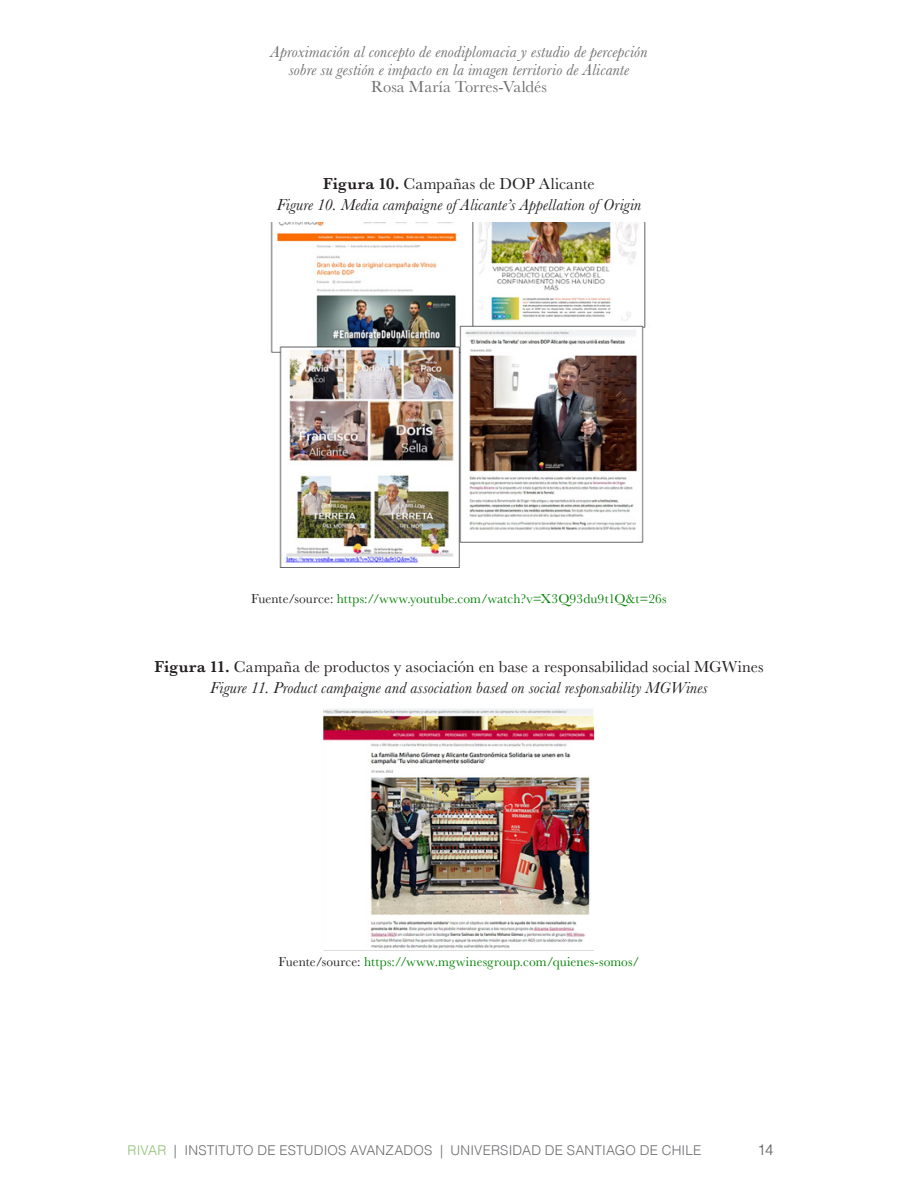
<style>
.page{position:relative;width:918px;height:1188px;background:#fff}
.page>*{position:absolute;margin:0;border:0;box-sizing:border-box;transform-origin:0 0}
.título_figura_inglés{font:italic 16.5px "Baskerville";letter-spacing:.01em;color:#231f20}
.t1{font:italic 16.5px/17.5px "Baskerville";letter-spacing:.015em;color:#6c6d70;text-align:center}
.Título_figura{font:16.5px "Baskerville";letter-spacing:.005em;color:#231f20}
.t2{font:16.5px "Baskerville";color:#6c6d70}
.t3{font:300 15px "Helvetica";color:#57585a}
.bajada_fotos{font:13.5px "Baskerville";letter-spacing:.01em;color:#008000}
.t4{font:300 13.5px "Helvetica";letter-spacing:.01em;color:#6c6d70}
.s1{font-weight:600}
.s2{color:#231f20}
.s3{color:#8fc175}
</style>
<div class="page">
<img style="left:270px;top:222px;width:376px;height:346px">
<img style="left:324px;top:709px;width:270px;height:242px">
<p class="t1" style="left:271px;top:43px;width:378px">Aproximación al concepto de enodiplomacia y estudio de percepción sobre su gestión e impacto en la imagen territorio de Alicante</p>
<p class="t2" style="left:371px;top:76px;width:177px">Rosa María Torres-Valdés</p>
<p class="Título_figura" style="left:323px;top:173px;width:273px"><span class="s1">Figura 10.</span> Campañas de DOP Alicante</p>
<p class="título_figura_inglés" style="left:277px;top:194px;width:366px">Figure 10. Media campaigne of Alicante’s Appellation of Origin</p>
<p class="bajada_fotos" style="left:251px;top:590px;width:417px"><span class="s2">Fuente/source:</span> https://www.youtube.com/watch?v=X3Q93du9t1Q&amp;t=26s</p>
<p class="Título_figura" style="left:154px;top:657px;width:611px"><span class="s1">Figura 11.</span> Campaña de productos y asociación en base a responsabilidad social MGWines</p>
<p class="título_figura_inglés" style="left:210px;top:677px;width:499px">Figure 11. Product campaigne and association based on social responsability MGWines</p>
<p class="bajada_fotos" style="left:278px;top:953px;width:363px"><span class="s2">Fuente/source:</span> https://www.mgwinesgroup.com/quienes-somos/</p>
<p class="t4" style="left:128px;top:1138px;width:575px"><span class="s3">RIVAR</span> | INSTITUTO DE ESTUDIOS AVANZADOS | UNIVERSIDAD DE SANTIAGO DE CHILE</p>
<p class="t3" style="left:757px;top:1137px;width:17px">14</p>
</div>
